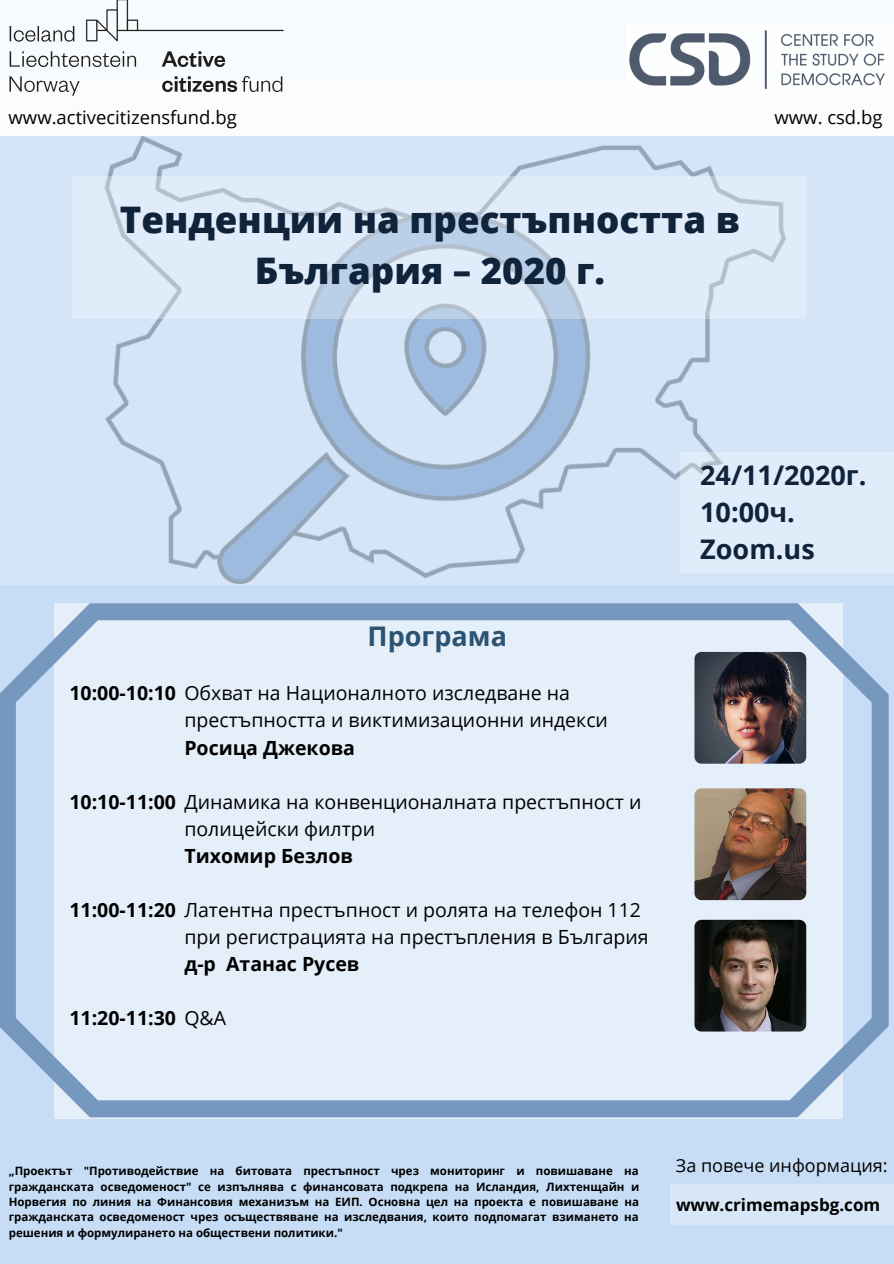
<style>
.page{position:relative;width:894px;height:1264px;background:#fff}
.page>*{position:absolute;margin:0;border:0;box-sizing:border-box;transform-origin:0 0}
.t1{font:800 36.6px/50.8px "Open Sans";color:#0f233b;text-align:center}
.t2{font:700 27px/37.2px "Open Sans";color:#0f233b}
.t3{font:700 27px "Open Sans";color:#2c5371}
.t4{font:19.5px/27px "Open Sans";color:#000}
.t5{font:700 19.5px "Open Sans";color:#000}
.t6{font:18.45px "Open Sans";color:#000}
.t7{font:18px "Open Sans";color:#000}
.t8{font:700 16.95px "Open Sans";color:#000}
.t9{font:700 11.55px/15.3px "Open Sans";color:#000;text-align:justify}
.s1{font-weight:700}
.s2{font-weight:400}
</style>
<div class="page">
<div style="left:0;top:0;width:893px;height:1263px;background:#c7ddf6"></div>
<img style="left:0;top:136px;width:893px;height:449px">
<svg style="left:0;top:603px;width:888px;height:514px;background:#d6e4f3"></svg>
<svg style="left:72px;top:176px;width:733px;height:143px;background:#dae6f5"></svg>
<div style="left:0;top:0;width:893px;height:136px;background:#fff"></div>
<img style="left:629px;top:30px;width:256px;height:59px">
<img style="left:9px;top:0;width:274px;height:96px">
<img style="left:694px;top:652px;width:112px;height:111px;border-radius:7px">
<img style="left:694px;top:919px;width:112px;height:112px;border-radius:7px">
<img style="left:694px;top:788px;width:112px;height:112px;border-radius:7px">
<div style="left:669px;top:1183px;width:224px;height:41px;background:#d8e7f8"></div>
<div style="left:680px;top:452px;width:213px;height:120px;background:#e1ecfa"></div>
<h3 class="t6" style="left:9px;top:105px;width:229px">www.activecitizensfund.bg</h3>
<h3 class="t6" style="left:774px;top:105px;width:109px">www. csd.bg</h3>
<h1 class="t1" style="left:120px;top:193px;width:621px">Тенденции на престъпността в<br>България – 2020 г.</h1>
<h2 class="t3" style="left:367px;top:617px;width:141px">Програма</h2>
<h3 class="t4" style="left:184px;top:679px;width:425px;text-indent:-115px"><span class="s1">10:00-10:10</span> Обхват на Националното изследване на престъпността и виктимизационни индекси</h3>
<h3 class="t5" style="left:184px;top:733px;width:172px">Росица Джекова</h3>
<h3 class="t4" style="left:184px;top:787px;width:458px;text-indent:-115px"><span class="s1">10:10-11:00</span> Динамика на конвенционалната престъпност и полицейски филтри</h3>
<h3 class="t5" style="left:184px;top:841px;width:170px">Тихомир Безлов</h3>
<h3 class="t4" style="left:184px;top:895px;width:466px;text-indent:-115px"><span class="s1">11:00-11:20</span> Латентна престъпност и ролята на телефон 112 при регистрацията на престъпления в България</h3>
<h3 class="t5" style="left:184px;top:949px;width:176px">д-р Атанас Русев</h3>
<h3 class="t5" style="left:69px;top:1004px;width:158px">11:20-11:30 <span class="s2">Q&amp;A</span></h3>
<h2 class="t2" style="left:700px;top:455px;width:168px">24/11/2020г.<br>10:00ч.<br>Zoom.us</h2>
<p class="t9" style="left:9px;top:1163px;width:632px">„Проектът "Противодействие на битовата престъпност чрез мониторинг и повишаване на гражданската осведоменост" се изпълнява с финансовата подкрепа на Исландия, Лихтенщайн и Норвегия по линия на Финансовия механизъм на ЕИП. Основна цел на проекта е повишаване на гражданската осведоменост чрез осъществяване на изследвания, които подпомагат взимането на решения и формулирането на обществени политики."</p>
<h3 class="t7" style="left:675px;top:1152px;width:213px">За повече информация:</h3>
<h3 class="t8" style="left:675px;top:1192px;width:206px">www.crimemapsbg.com</h3>
</div>
